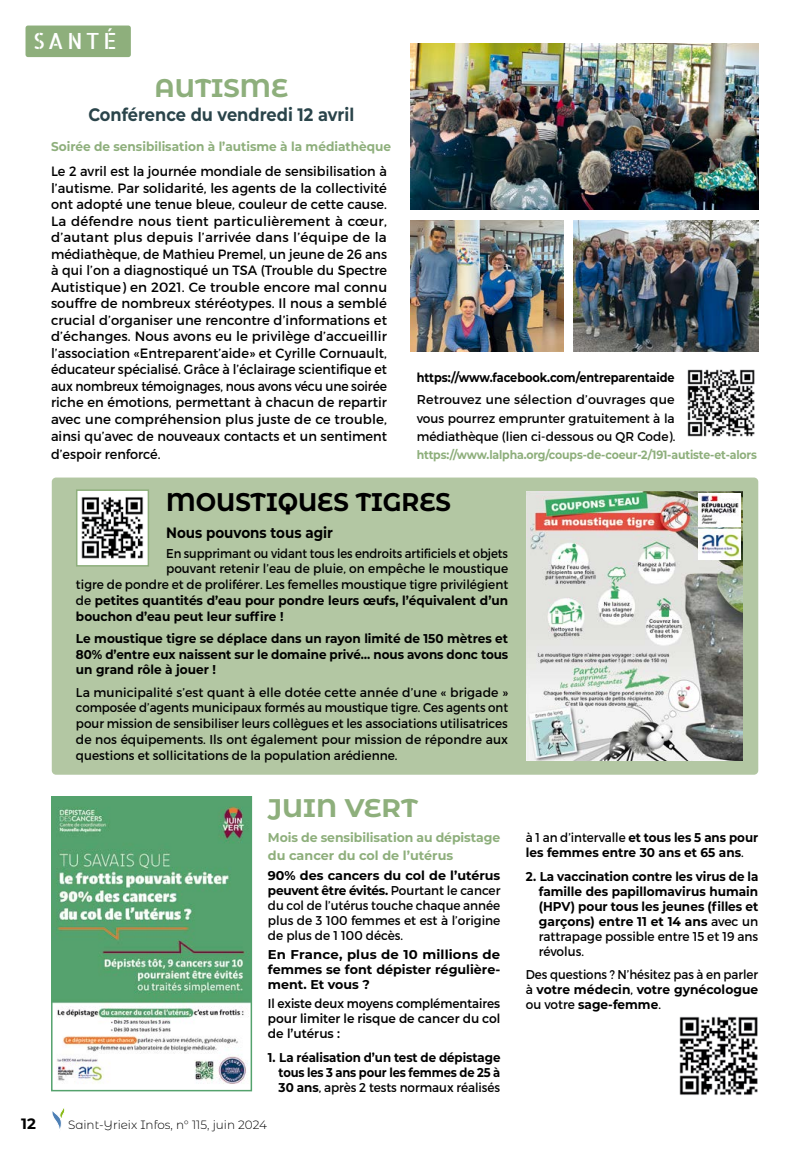
<style>
.page{position:relative;width:808px;height:1149px;background:#fff}
.page>*{position:absolute;margin:0;border:0;box-sizing:border-box;transform-origin:0 0}
.t1{font:700 25.5px "Montserrat Alternates";color:#000;scale:.95 1}
.t2{font:700 25.5px "Montserrat Alternates";color:#8eaf7c;scale:1.04 1}
.t3{font:700 25.5px "Montserrat Alternates";color:#8eaf7c}
.t4{font:22.2px "Allerta Stencil";letter-spacing:.16em;color:#fff}
.t5{font:700 18px "Montserrat";color:#2a444a;scale:.9 1}
.t6{font:700 15px "Montserrat";color:#000;scale:.9 1}
.t7{font:700 15px "Montserrat Alternates";color:#000}
.t8{font:13.5px/16.5px "Montserrat";color:#000;text-align:justify;scale:.95 1}
.t9{font:12.75px/15.8px "Montserrat";color:#000;text-align:justify}
.t10{font:700 12.75px/15px "Montserrat";color:#000;text-align:justify;scale:.93 1}
.t11{font:12.75px/15px "Montserrat";color:#000;text-align:justify;scale:.95 1}
.t12{font:700 12.75px/15.8px "Montserrat";color:#000;text-align:justify;scale:.95 1}
.t13{font:12.75px/15px "Montserrat";color:#000;text-align:justify;scale:.93 1}
.t14{font:600 12.75px/15px "Montserrat";color:#000;text-align:justify;scale:.91 1}
.t15{font:700 12.75px/15px "Montserrat";color:#000;text-align:justify;scale:1.04 1}
.t16{font:700 12.75px/18px "Montserrat";color:#8eaf7c}
.t17{font:12.75px "Montserrat";color:#000;scale:.91 1}
.t18{font:700 12.75px "Montserrat";color:#8eaf7c;scale:.95 1}
.t19{font:700 12.75px "Montserrat";color:#000;scale:.88 1}
.t20{font:700 12px "Montserrat";letter-spacing:-.015em;color:#8eaf7c;scale:.91 1}
.t21{font:300 12px "Montserrat Alternates";color:#000}
.s1{font-weight:400}
.s2{font-weight:700}
</style>
<div class="page">
<div style="left:26px;top:26px;width:105px;height:31px;background:#8eaf7c;border-radius:3px"></div>
<img style="left:410px;top:44px;width:348px;height:165px">
<img style="left:410px;top:220px;width:153px;height:132px">
<img style="left:574px;top:220px;width:184px;height:132px">
<div style="left:52px;top:477px;width:706px;height:297px;background:#b3c7a3;border-radius:4px"></div>
<img style="left:526px;top:491px;width:216px;height:269px">
<img style="left:699px;top:529px;width:41px;height:30px">
<img style="left:699px;top:493px;width:41px;height:33px">
<img style="left:79px;top:492px;width:67px;height:71px">
<div style="left:76px;top:489px;width:73px;height:77px;border:2px solid #8eaf7c"></div>
<img style="left:679px;top:1016px;width:79px;height:79px">
<img style="left:54px;top:799px;width:195px;height:285px">
<div style="left:51px;top:796px;width:201px;height:294px;border:2px solid #54a26d"></div>
<svg style="left:52px;top:1108px;width:13px;height:21px"></svg>
<img style="left:687px;top:369px;width:68px;height:68px">
<h2 class="t4" style="left:33px;top:26px;width:85px">SANTÉ</h2>
<h1 class="t3" style="left:155px;top:69px;width:135px">AUTISME</h1>
<h3 class="t5" style="left:88px;top:101px;width:297px">Conférence du vendredi 12 avril</h3>
<p class="t18" style="left:51px;top:137px;width:360px">Soirée de sensibilisation à l’autisme à la médiathèque</p>
<p class="t8" style="left:51px;top:163px;width:355px">Le 2 avril est la journée mondiale de sensibilisation à l’autisme. Par solidarité, les agents de la collectivité ont adopté une tenue bleue, couleur de cette cause.<br>La défendre nous tient particulièrement à cœur, d’autant plus depuis l’arrivée dans l’équipe de la médiathèque, de Mathieu Premel, un jeune de 26 ans à qui l’on a diagnostiqué un TSA (Trouble du Spectre Autistique) en 2021. Ce trouble encore mal connu souffre de nombreux stéréotypes. Il nous a semblé crucial d’organiser une rencontre d’informations et d’échanges. Nous avons eu le privilège d’accueillir l’association «Entreparent’aide» et Cyrille Cornuault, éducateur spécialisé. Grâce à l’éclairage scientifique et aux nombreux témoignages, nous avons vécu une soirée riche en émotions, permettant à chacun de repartir avec une compréhension plus juste de ce trouble, ainsi qu’avec de nouveaux contacts et un sentiment</p>
<p class="t8" style="left:51px;top:445px;width:117px">d’espoir renforcé.</p>
<p class="t19" style="left:417px;top:368px;width:295px">https://www.facebook.com/entreparentaide</p>
<p class="t9" style="left:417px;top:391px;width:260px;line-height:18px">Retrouvez une sélection d’ouvrages que vous pourrez emprunter gratuitement à la médiathèque (lien ci-dessous ou QR Code).</p>
<p class="t20" style="left:417px;top:445px;width:375px">https://www.lalpha.org/coups-de-coeur-2/191-autiste-et-alors</p>
<h1 class="t1" style="left:166px;top:483px;width:301px">MOUSTIQUES TIGRES</h1>
<p class="t6" style="left:166px;top:521px;width:187px">Nous pouvons tous agir</p>
<p class="t17" style="left:166px;top:545px;width:377px">En supprimant ou vidant tous les endroits artificiels et objets</p>
<p class="t11" style="left:166px;top:561px;width:362px">pouvant retenir l’eau de pluie, on empêche le moustique</p>
<p class="t11" style="left:76px;top:577px;width:457px">tigre de pondre et de proliférer. Les femelles moustique tigre privilégient</p>
<p class="t12" style="left:76px;top:591px;width:456px"><span class="s1">de</span> petites quantités d’eau pour pondre leurs œufs, l’équivalent d’un</p>
<p class="t12" style="left:76px;top:607px;width:220px">bouchon d’eau peut leur suffire !</p>
<p class="t12" style="left:76px;top:629px;width:457px">Le moustique tigre se déplace dans un rayon limité de 150 mètres et 80% d’entre eux naissent sur le domaine privé… nous avons donc tous un grand rôle à jouer !</p>
<p class="t9" style="left:76px;top:684px;width:434px">La municipalité s’est quant à elle dotée cette année d’une « brigade » composée d’agents municipaux formés au moustique tigre. Ces agents ont pour mission de sensibiliser leurs collègues et les associations utilisatrices de nos équipements. Ils ont également pour mission de répondre aux questions et sollicitations de la population arédienne.</p>
<h1 class="t2" style="left:268px;top:789px;width:146px">JUIN VERT</h1>
<p class="t16" style="left:268px;top:827px;width:234px">Mois de sensibilisation au dépistage du cancer du col de l’utérus</p>
<p class="t11" style="left:268px;top:867px;width:246px"><span class="s2">90% des cancers du col de l’utérus peuvent être évités.</span> Pourtant le cancer du col de l’utérus touche chaque année plus de 3 100 femmes et est à l’origine de plus de 1 100 décès.</p>
<p class="t15" style="left:268px;top:945px;width:225px">En France, plus de 10 millions de femmes se font dépister régulière&shy;ment. Et vous ?</p>
<p class="t14" style="left:268px;top:995px;width:257px">Il existe deux moyens complémentaires pour limiter le risque de cancer du col de l’utérus :</p>
<p class="t10" style="left:279px;top:1048px;width:240px;text-indent:-11px">1. La réalisation d’un test de dépistage tous les 3 ans pour les femmes de 25 à 30 ans<span class="s1">, après 2 tests normaux réalisés</span></p>
<p class="t7" style="left:21px;top:1112px;width:16px">12</p>
<p class="t21" style="left:68px;top:1116px;width:200px">Saint-Yrieix Infos, n° 115, juin 2024</p>
<p class="t10" style="left:526px;top:829px;width:251px"><span class="s1">à 1 an d’intervalle</span> et tous les 5 ans pour les femmes entre 30 ans et 65 ans<span class="s1">.</span></p>
<p class="t10" style="left:539px;top:867px;width:237px;text-indent:-13px">2. La vaccination contre les virus de la famille des papillomavirus humain (HPV) pour tous les jeunes (filles et garçons) entre 11 et 14 ans <span class="s1">avec un rattrapage possible entre 15 et 19 ans révolus.</span></p>
<p class="t13" style="left:526px;top:967px;width:251px">Des questions ? N’hésitez pas à en parler à <span class="s2">votre médecin</span>, <span class="s2">votre gynécologue </span>ou votre <span class="s2">sage-femme</span>.</p>
</div>
